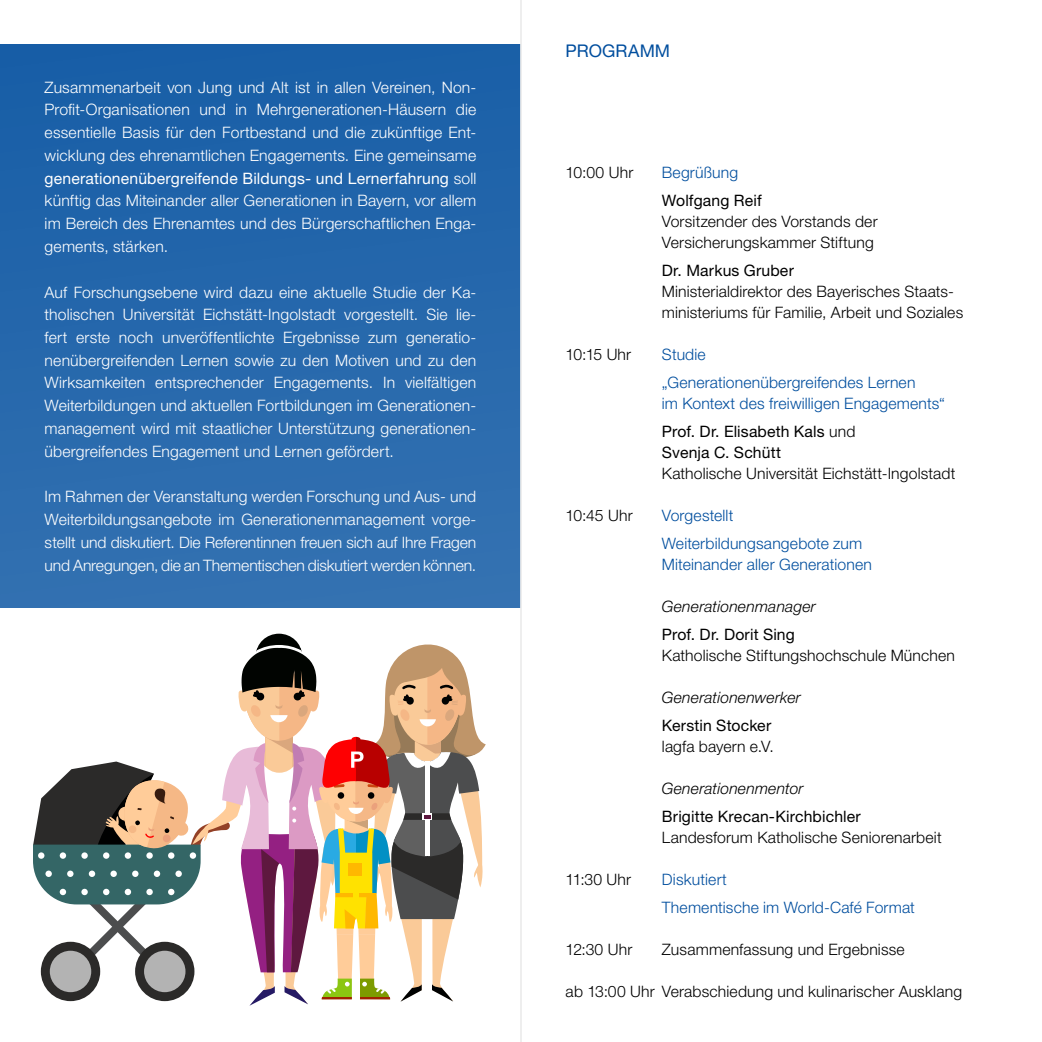
<style>
.page{position:relative;width:1042px;height:1042px;background:#fff}
.page>*{position:absolute;margin:0;border:0;box-sizing:border-box;transform-origin:0 0}
.t1{font:17.5px "Helvetica Neue LT Pro";letter-spacing:.005em;color:#004e9e}
.t2{font:300 15.75px/22.8px "Helvetica Neue LT Pro";letter-spacing:.005em;color:#fff;text-align:justify}
.t3{font:300 15.75px/21px "Helvetica Neue LT Pro";letter-spacing:.01em;color:#000}
.t4{font:300 15.75px/28px "Helvetica Neue LT Pro";letter-spacing:.01em;color:#004e9e}
.t5{font:15.75px "Helvetica Neue LT Pro";letter-spacing:.01em;color:#000}
.t6{font:italic 300 15.75px "Helvetica Neue LT Pro";letter-spacing:.01em;color:#000}
.s1{font-weight:400}
.s2{font-weight:400;color:#000}
.s3{color:#000}
</style>
<div class="page">
<div style="left:0;top:45px;width:521px;height:563px;background:linear-gradient(to right,#2467ab,#2769ac)"></div>
<hr style="left:520px;top:0;width:2px;height:1042px;background:#ececec">
<svg style="left:33px;top:633px;width:453px;height:372px"></svg>
<p class="t2" style="left:45px;top:75px;width:433px">Zusammenarbeit von Jung und Alt ist in allen Vereinen, Non-Profit-Organisationen und in Mehrgenerationen-Häusern die essentielle Basis für den Fortbestand und die zukünftige Ent&shy;wicklung des ehrenamtlichen Engagements. Eine gemeinsame <span class="s1">generationenübergreifende Bildungs- und Lernerfahrung</span> soll künftig das Miteinander aller Generationen in Bayern, vor allem im Bereich des Ehrenamtes und des Bürgerschaftlichen Enga&shy;gements, stärken.</p>
<p class="t2" style="left:45px;top:280px;width:433px">Auf Forschungsebene wird dazu eine aktuelle Studie der Ka&shy;tholischen Universität Eichstätt-Ingolstadt vorgestellt. Sie lie&shy;fert erste noch unveröffentlichte Ergebnisse zum generatio&shy;nenübergreifenden Lernen sowie zu den Motiven und zu den Wirksamkeiten entsprechender Engagements. In vielfältigen Weiterbildungen und aktuellen Fortbildungen im Generationen&shy;management wird mit staatlicher Unterstützung generationen&shy;übergreifendes Engagement und Lernen gefördert.</p>
<p class="t2" style="left:45px;top:485px;width:433px">Im Rahmen der Veranstaltung werden Forschung und Aus- und Weiterbildungsangebote im Generationenmanagement vorge&shy;stellt und diskutiert. Die Referentinnen freuen sich auf Ihre Fragen und Anregungen, die an Thementischen diskutiert werden können.</p>
<p class="t1" style="left:566px;top:40px;width:106px">PROGRAMM</p>
<p class="t3" style="left:566px;top:162px;width:69px">10:00 Uhr</p>
<p class="t4" style="left:662px;top:158px;width:78px">Begrüßung</p>
<p class="t5" style="left:662px;top:191px;width:101px">Wolfgang Reif</p>
<p class="t3" style="left:662px;top:211px;width:217px">Vorsitzender des Vorstands der<br>Versicherungskammer Stiftung</p>
<p class="t5" style="left:662px;top:261px;width:133px">Dr. Markus Gruber</p>
<p class="t3" style="left:662px;top:281px;width:303px">Ministerialdirektor des Bayerisches Staats&shy;ministeriums für Familie, Arbeit und Soziales</p>
<p class="t3" style="left:566px;top:344px;width:67px">10:15 Uhr</p>
<p class="t4" style="left:662px;top:340px;width:255px">Studie<br>„Generationenübergreifendes Lernen</p>
<p class="t4" style="left:662px;top:389px;width:285px">im Kontext des freiwilligen Engagements“<br><span class="s2">Prof. Dr. Elisabeth Kals</span> <span class="s3">und</span></p>
<p class="t5" style="left:662px;top:443px;width:121px">Svenja C. Schütt</p>
<p class="t3" style="left:662px;top:463px;width:295px">Katholische Universität Eichstätt-Ingolstadt</p>
<p class="t3" style="left:566px;top:505px;width:68px">10:45 Uhr</p>
<p class="t4" style="left:662px;top:501px;width:202px">Vorgestellt<br>Weiterbildungsangebote zum</p>
<p class="t4" style="left:662px;top:550px;width:211px">Miteinander aller Generationen</p>
<p class="t6" style="left:662px;top:597px;width:155px">Generationenmanager</p>
<p class="t5" style="left:662px;top:625px;width:134px">Prof. Dr. Dorit Sing</p>
<p class="t3" style="left:662px;top:645px;width:295px">Katholische Stiftungshochschule München</p>
<p class="t6" style="left:662px;top:688px;width:140px">Generationenwerker</p>
<p class="t5" style="left:662px;top:716px;width:111px">Kerstin Stocker</p>
<p class="t3" style="left:662px;top:736px;width:113px">lagfa bayern e.V.</p>
<p class="t6" style="left:662px;top:779px;width:143px">Generationenmentor</p>
<p class="t5" style="left:662px;top:807px;width:200px">Brigitte Krecan-Kirchbichler</p>
<p class="t3" style="left:662px;top:826px;width:281px">Landesforum Katholische Seniorenarbeit</p>
<p class="t3" style="left:566px;top:869px;width:67px">11:30 Uhr</p>
<p class="t4" style="left:662px;top:865px;width:254px">Diskutiert<br>Thementische im World-Café Format</p>
<p class="t3" style="left:566px;top:939px;width:68px">12:30 Uhr</p>
<p class="t3" style="left:662px;top:939px;width:244px">Zusammenfassung und Ergebnisse</p>
<p class="t3" style="left:566px;top:981px;width:398px">ab 13:00 Uhr Verabschiedung und kulinarischer Ausklang</p>
</div>
